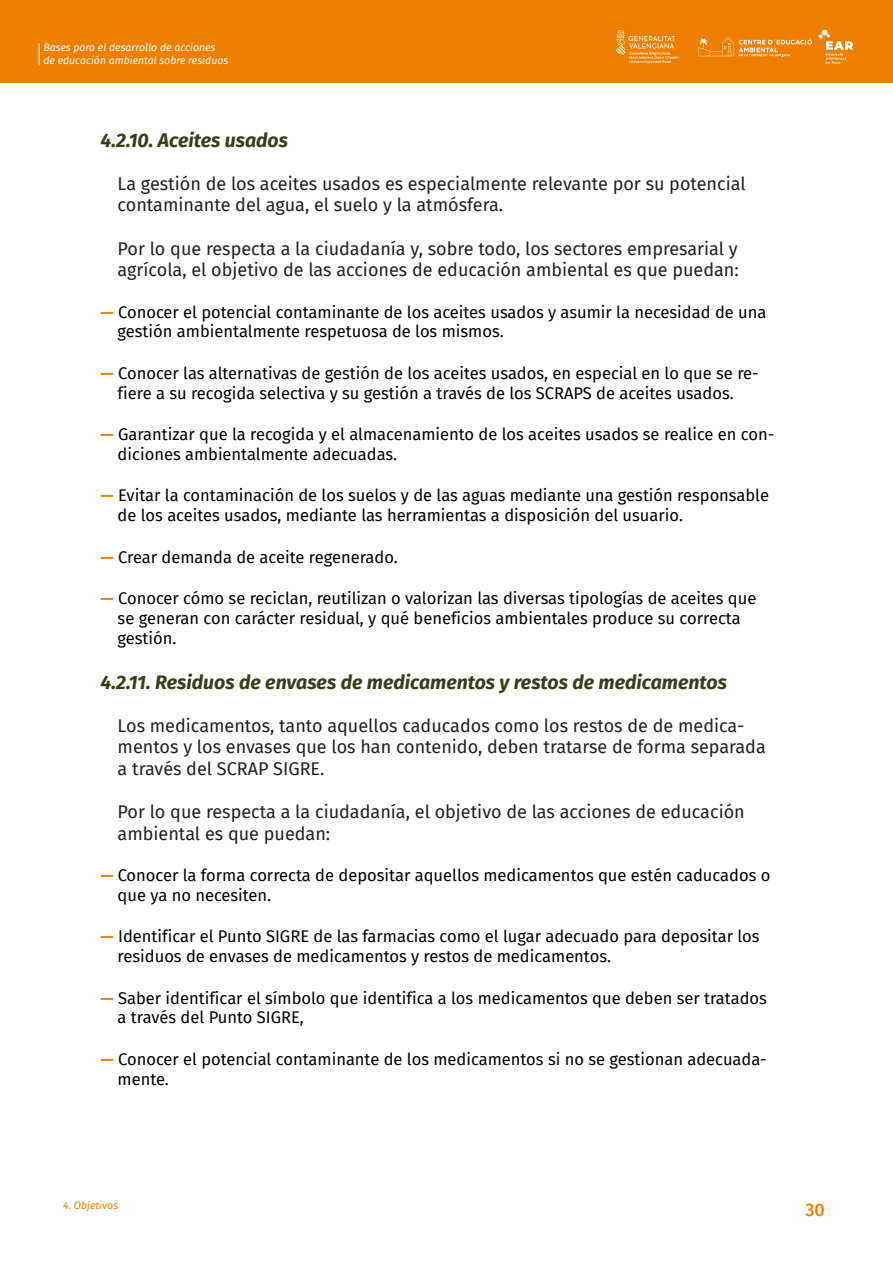
<style>
.page{position:relative;width:893px;height:1263px;background:#fff}
.page>*{position:absolute;margin:0;border:0;box-sizing:border-box;transform-origin:0 0}
.t1{font:italic 700 19.5px "Fira Sans";color:#3b3d1a}
.Textobase{font:18px/21.6px "Fira Sans";color:#231f20}
.t2{font:500 18px "Fira Sans";color:#ed7e00}
.listasnocolor{font:16.5px/19.8px "Fira Sans";color:#000}
.t3{font:italic 10.5px/12.6px "Fira Sans";color:#fff}
.t4{font:italic 10.5px "Fira Sans";color:#ed7e00}
.s1{font-weight:700;color:#ed7e00}
</style>
<div class="page">
<div style="left:0;top:0;width:893px;height:83px;background:#ed7e00"></div>
<svg style="left:698px;top:37px;width:114px;height:19px"></svg>
<svg style="left:615px;top:30px;width:64px;height:34px"></svg>
<svg style="left:818px;top:29px;width:35px;height:35px"></svg>
<svg style="left:39px;top:43px;width:1px;height:22px"></svg>
<p class="t3" style="left:43px;top:41px;width:186px">Bases para el desarrollo de acciones de educación ambiental sobre residuos</p>
<p class="t1" style="left:101px;top:123px;width:189px">4.2.10. Aceites usados</p>
<p class="Textobase" style="left:118px;top:172px;width:629px">La gestión de los aceites usados es especialmente relevante por su potencial contaminante del agua, el suelo y la atmósfera.</p>
<p class="Textobase" style="left:118px;top:237px;width:623px">Por lo que respecta a la ciudadanía y, sobre todo, los sectores empresarial y agrícola, el objetivo de las acciones de educación ambiental es que puedan:</p>
<p class="listasnocolor" style="left:118px;top:302px;width:650px;text-indent:-17px"><span class="s1">—</span> Conocer el potencial contaminante de los aceites usados y asumir la necesidad de una gestión ambientalmente respetuosa de los mismos.</p>
<p class="listasnocolor" style="left:101px;top:363px;width:660px;text-align:center"><span class="s1">—</span> Conocer las alternativas de gestión de los aceites usados, en especial en lo que se re&shy;fiere a su recogida selectiva y su gestión a través de los SCRAPS de aceites usados.</p>
<p class="listasnocolor" style="left:118px;top:424px;width:658px;text-indent:-17px"><span class="s1">—</span> Garantizar que la recogida y el almacenamiento de los aceites usados se realice en con&shy;diciones ambientalmente adecuadas.</p>
<p class="listasnocolor" style="left:118px;top:485px;width:653px;text-indent:-17px"><span class="s1">—</span> Evitar la contaminación de los suelos y de las aguas mediante una gestión responsable de los aceites usados, mediante las herramientas a disposición del usuario.</p>
<p class="listasnocolor" style="left:101px;top:546px;width:299px"><span class="s1">—</span> Crear demanda de aceite regenerado.</p>
<p class="listasnocolor" style="left:118px;top:588px;width:640px;text-indent:-17px"><span class="s1">—</span> Conocer cómo se reciclan, reutilizan o valorizan las diversas tipologías de aceites que se generan con carácter residual, y qué beneficios ambientales produce su correcta gestión.</p>
<p class="t1" style="left:101px;top:665px;width:628px">4.2.11. Residuos de envases de medicamentos y restos de medicamentos</p>
<p class="Textobase" style="left:118px;top:714px;width:650px">Los medicamentos, tanto aquellos caducados como los restos de de medica&shy;mentos y los envases que los han contenido, deben tratarse de forma separada a través del SCRAP SIGRE.</p>
<p class="Textobase" style="left:118px;top:800px;width:629px">Por lo que respecta a la ciudadanía, el objetivo de las acciones de educación ambiental es que puedan:</p>
<p class="listasnocolor" style="left:118px;top:865px;width:654px;text-indent:-17px"><span class="s1">—</span> Conocer la forma correcta de depositar aquellos medicamentos que estén caducados o que ya no necesiten.</p>
<p class="listasnocolor" style="left:118px;top:926px;width:643px;text-indent:-17px"><span class="s1">—</span> Identificar el Punto SIGRE de las farmacias como el lugar adecuado para depositar los residuos de envases de medicamentos y restos de medicamentos.</p>
<p class="listasnocolor" style="left:118px;top:987px;width:651px;text-indent:-17px"><span class="s1">—</span> Saber identificar el símbolo que identifica a los medicamentos que deben ser tratados a través del Punto SIGRE,</p>
<p class="listasnocolor" style="left:118px;top:1049px;width:651px;text-indent:-17px"><span class="s1">—</span> Conocer el potencial contaminante de los medicamentos si no se gestionan adecuada&shy;mente.</p>
<p class="t4" style="left:63px;top:1197px;width:57px">4. Objetivos</p>
<p class="t2" style="left:805px;top:1195px;width:21px">30</p>
</div>
